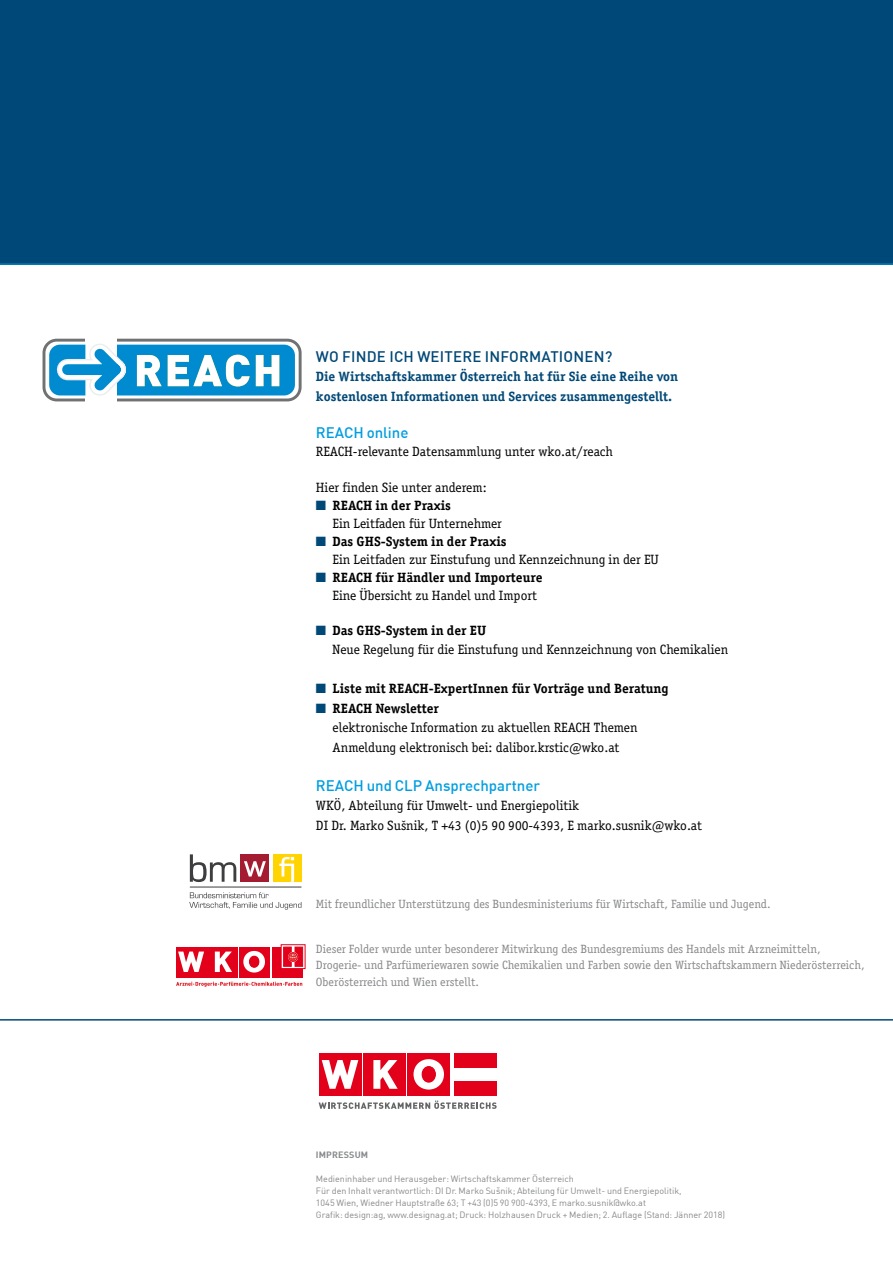
<style>
.page{position:relative;width:893px;height:1263px;background:#fff}
.page>*{position:absolute;margin:0;border:0;box-sizing:border-box;transform-origin:0 0}
.t1{font:500 15px "DIN";color:#009ee0}
.t2{font:500 15px "DIN";letter-spacing:.015em;color:#004877}
.t3{font:13.5px/19.5px "Officina Serif";color:#000}
.t4{font:700 13.5px/19.5px "Officina Serif";color:#004877}
.t5{font:700 13.5px "Officina Serif";color:#000}
.t6{font:12px/16.5px "Officina Serif";color:#87888a}
.t7{font:9px/12px "DIN";color:#87888a}
.t8{font:700 9px "DIN";letter-spacing:.02em;color:#87888a}
.s1{color:#004877}
.s2{font-weight:700}
</style>
<div class="page">
<hr style="left:0;top:1019px;width:893px;height:1px;background:#004877">
<hr style="left:892px;top:757px;width:1px;height:251px;background:#004877">
<div style="left:0;top:0;width:893px;height:264px;background:#004877"></div>
<hr style="left:0;top:264px;width:893px;height:1px;background:#009ee0">
<div style="left:408px;top:1053px;width:42px;height:43px;background:#e2001a"></div>
<div style="left:363px;top:1053px;width:43px;height:43px;background:#e2001a"></div>
<svg style="left:319px;top:1100px;width:178px;height:9px"></svg>
<svg style="left:373px;top:1060px;width:25px;height:29px"></svg>
<div style="left:319px;top:1053px;width:42px;height:43px;background:#e2001a"></div>
<svg style="left:322px;top:1060px;width:36px;height:29px"></svg>
<div style="left:454px;top:1053px;width:42px;height:15px;background:#e2001a"></div>
<div style="left:454px;top:1082px;width:42px;height:14px;background:#e2001a"></div>
<svg style="left:413px;top:1059px;width:31px;height:30px"></svg>
<div style="left:422px;top:1066px;width:13px;height:16px;background:#e2001a;border-radius:50%"></div>
<div style="left:422px;top:1066px;width:14px;height:16px;border:1px solid #e2001a;border-radius:50%"></div>
<div style="left:43px;top:339px;width:68px;height:62px;border:3px solid #707172;border-radius:13px"></div>
<svg style="left:89px;top:340px;width:211px;height:60px"></svg>
<div style="left:88px;top:339px;width:214px;height:62px;border:3px solid #707172;border-radius:13px"></div>
<div style="left:95px;top:345px;width:200px;height:50px;background:#008bd0;border-radius:11px"></div>
<svg style="left:46px;top:338px;width:116px;height:64px"></svg>
<svg style="left:168px;top:355px;width:82px;height:31px"></svg>
<svg style="left:256px;top:355px;width:23px;height:31px"></svg>
<div style="left:272px;top:947px;width:30px;height:30px;background:#e2001a"></div>
<svg style="left:281px;top:944px;width:24px;height:25px"></svg>
<div style="left:284px;top:947px;width:7px;height:19px;background:#e2001a"></div>
<div style="left:295px;top:947px;width:8px;height:19px;background:#e2001a;border:1px solid #e2001a"></div>
<div style="left:288px;top:952px;width:10px;height:10px;border:1px solid #fff;border-radius:50%"></div>
<div style="left:239px;top:947px;width:30px;height:30px;background:#e2001a"></div>
<div style="left:208px;top:947px;width:30px;height:30px;background:#e2001a"></div>
<svg style="left:215px;top:951px;width:17px;height:21px"></svg>
<div style="left:176px;top:947px;width:30px;height:30px;background:#e2001a"></div>
<svg style="left:178px;top:951px;width:26px;height:21px"></svg>
<svg style="left:243px;top:951px;width:22px;height:21px"></svg>
<div style="left:249px;top:956px;width:10px;height:11px;background:#e2001a;border-radius:50%"></div>
<div style="left:249px;top:956px;width:10px;height:11px;border:1px solid #e2001a;border-radius:50%"></div>
<svg style="left:289px;top:952px;width:9px;height:9px"></svg>
<svg style="left:176px;top:982px;width:126px;height:5px"></svg>
<svg style="left:190px;top:854px;width:46px;height:28px"></svg>
<div style="left:273px;top:854px;width:28px;height:28px;background:#ffd400"></div>
<svg style="left:279px;top:857px;width:15px;height:25px"></svg>
<div style="left:240px;top:854px;width:29px;height:28px;background:#a41c31"></div>
<svg style="left:244px;top:861px;width:22px;height:15px"></svg>
<svg style="left:189px;top:892px;width:112px;height:17px"></svg>
<hr style="left:190px;top:887px;width:111px;height:1px;background:#3e3d40">
<p class="t2" style="left:316px;top:347px;width:298px">WO FINDE ICH WEITERE I NFORMATIONEN?</p>
<p class="t4" style="left:316px;top:367px;width:364px">Die Wirtschaftskammer Österreich hat für Sie eine Reihe von kostenlosen Informationen und Services zusammengestellt.</p>
<p class="t1" style="left:316px;top:423px;width:11px">REACH</p>
<p class="t1" style="left:367px;top:423px;width:43px">ONLINE</p>
<p class="t3" style="left:316px;top:442px;width:299px">REACH-relevante Datensammlung unter wko.at/reach</p>
<p class="t3" style="left:316px;top:478px;width:172px">Hier finden Sie unter anderem:</p>
<p class="t3" style="left:333px;top:496px;width:171px;line-height:18px;text-indent:-17px"><span class="s1">■</span> <span class="s2">REACH in der Praxis<br></span>Ein Leitfaden für Unternehmer</p>
<p class="t3" style="left:333px;top:532px;width:328px;line-height:18px;text-indent:-17px"><span class="s1">■</span> <span class="s2">Das GHS-System in der Praxis<br></span>Ein Leitfaden zur Einstufung und Kennzeichnung in der EU</p>
<p class="t3" style="left:333px;top:568px;width:211px;line-height:18px;text-indent:-17px"><span class="s1">■</span> <span class="s2">REACH für Händler und Importeure<br></span>Eine Übersicht zu Handel und Import</p>
<p class="t3" style="left:333px;top:620px;width:397px;text-indent:-17px"><span class="s1">■</span> <span class="s2">Das GHS-System in der EU<br></span>Neue Regelung für die Einstufung und Kennzeichnung von Chemikalien</p>
<p class="t5" style="left:316px;top:680px;width:354px"><span class="s1">■</span> Liste mit REACH-ExpertInnen für Vorträge und Beratung</p>
<p class="t3" style="left:333px;top:698px;width:307px;text-indent:-17px"><span class="s1">■</span> <span class="s2">REACH Newsletter<br></span>elektronische Information zu aktuellen REACH Themen<br>Anmeldung elektronisch bei: dalibor.krstic@wko.at</p>
<p class="t1" style="left:316px;top:776px;width:11px">REACH</p>
<p class="t1" style="left:367px;top:776px;width:38px">UND CLP</p>
<p class="t1" style="left:425px;top:776px;width:116px">ANSPRECHPARTNER</p>
<p class="t3" style="left:316px;top:796px;width:388px">WKÖ, Abteilung für Umwelt- und Energiepolitik<br>DI Dr. Marko Sušnik, T +43 (0)5 90 900-4393, E marko.susnik@wko.at</p>
<p class="t6" style="left:316px;top:895px;width:456px">Mit freundlicher Unterstützung des Bundesministeriums für Wirtschaft, Familie und Jugend.</p>
<p class="t6" style="left:316px;top:940px;width:550px">Dieser Folder wurde unter besonderer Mitwirkung des Bundesgremiums des Handels mit Arzneimitteln,<br>Drogerie- und Parfümeriewaren sowie Chemikalien und Farben sowie den Wirtschaftskammern Niederösterreich,<br>Oberösterreich und Wien erstellt.</p>
<p class="t8" style="left:316px;top:1149px;width:54px">IMPRESSUM</p>
<p class="t7" style="left:316px;top:1173px;width:411px">Medieninhaber und Herausgeber: Wirtschaftskammer Österreich<br>Für den Inhalt verantwortlich: DI Dr. Marko Sušnik; Abteilung für Umwelt- und Energiepolitik,<br>1045 Wien, Wiedner Hauptstraße 63; T +43 (0)5 90 900-4393, E marko.susnik@wko.at<br>Grafik: design:ag, www.designag.at; Druck: Holzhausen Druck + Medien; 2. Auflage (Stand: Jänner 2018)</p>
</div>
